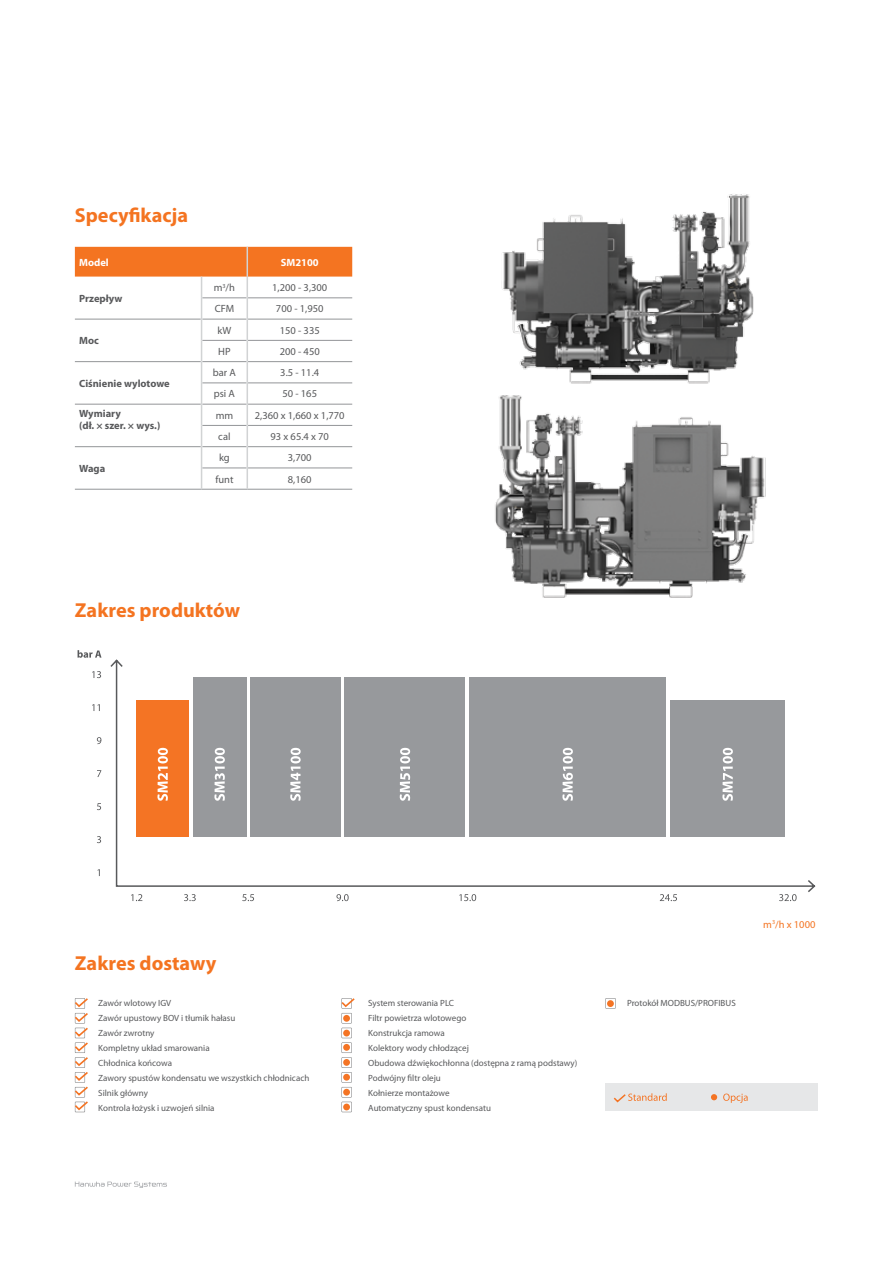
<style>
.page{position:relative;width:893px;height:1263px;background:#fff}
.page>*{position:absolute;margin:0;border:0;box-sizing:border-box;transform-origin:0 0}
.t1{font:700 20.25px "Myriad Pro";color:#f47421}
.t2{font:10.5px "Myriad Pro";color:#58595b}
.t3{font:700 10.5px/12.6px "Myriad Pro";color:#58595b}
.t4{font:700 10.5px "Myriad Pro";color:#fff}
.t5{font:10.5px "Myriad Pro";color:#f47421}
.t6{font:9px/15px "Myriad Pro";color:#58595b}
</style>
<div class="page">
<svg style="left:75px;top:1181px;width:92px;height:7px"></svg>
<hr style="left:75px;top:489px;width:127px;height:1px;background:#939598">
<hr style="left:202px;top:489px;width:45px;height:1px;background:#939598">
<hr style="left:247px;top:489px;width:105px;height:1px;background:#939598">
<svg style="left:75px;top:247px;width:277px;height:242px"></svg>
<img style="left:495px;top:395px;width:271px;height:203px">
<img style="left:502px;top:194px;width:252px;height:190px">
<svg style="left:92px;top:671px;width:9px;height:7px"></svg>
<svg style="left:92px;top:704px;width:8px;height:7px"></svg>
<svg style="left:97px;top:737px;width:4px;height:7px"></svg>
<svg style="left:97px;top:770px;width:4px;height:7px"></svg>
<svg style="left:97px;top:803px;width:4px;height:7px"></svg>
<svg style="left:97px;top:836px;width:4px;height:7px"></svg>
<svg style="left:98px;top:869px;width:2px;height:7px"></svg>
<svg style="left:78px;top:650px;width:23px;height:8px"></svg>
<svg style="left:110px;top:659px;width:706px;height:233px"></svg>
<svg style="left:131px;top:894px;width:11px;height:7px"></svg>
<svg style="left:184px;top:894px;width:12px;height:7px"></svg>
<svg style="left:242px;top:894px;width:12px;height:7px"></svg>
<svg style="left:336px;top:894px;width:13px;height:7px"></svg>
<svg style="left:459px;top:894px;width:17px;height:7px"></svg>
<svg style="left:660px;top:894px;width:17px;height:7px"></svg>
<svg style="left:779px;top:894px;width:18px;height:7px"></svg>
<div style="left:136px;top:700px;width:53px;height:137px;background:#f47424"></div>
<div style="left:193px;top:678px;width:53px;height:159px;background:#97999c"></div>
<div style="left:250px;top:678px;width:90px;height:159px;background:#97999c"></div>
<div style="left:345px;top:678px;width:120px;height:159px;background:#97999c"></div>
<div style="left:469px;top:678px;width:197px;height:159px;background:#97999c"></div>
<div style="left:670px;top:700px;width:115px;height:137px;background:#97999c"></div>
<svg style="left:157px;top:748px;width:11px;height:53px"></svg>
<svg style="left:214px;top:748px;width:11px;height:53px"></svg>
<svg style="left:290px;top:748px;width:11px;height:53px"></svg>
<svg style="left:400px;top:748px;width:10px;height:53px"></svg>
<svg style="left:562px;top:748px;width:11px;height:53px"></svg>
<svg style="left:722px;top:748px;width:11px;height:53px"></svg>
<div style="left:605px;top:1083px;width:213px;height:28px;background:#e6e7e8"></div>
<svg style="left:613px;top:1093px;width:54px;height:10px"></svg>
<svg style="left:723px;top:1093px;width:25px;height:10px"></svg>
<svg style="left:711px;top:1094px;width:6px;height:6px"></svg>
<svg style="left:74px;top:998px;width:14px;height:114px"></svg>
<svg style="left:341px;top:998px;width:14px;height:114px"></svg>
<div style="left:343px;top:1059px;width:7px;height:7px;background:#f47424;border-radius:50%"></div>
<div style="left:343px;top:1074px;width:7px;height:7px;background:#f47424;border-radius:50%"></div>
<div style="left:343px;top:1030px;width:7px;height:6px;background:#f47424;border-radius:50%"></div>
<div style="left:343px;top:1015px;width:7px;height:7px;background:#f47424;border-radius:50%"></div>
<div style="left:343px;top:1089px;width:7px;height:6px;background:#f47424;border-radius:50%"></div>
<div style="left:343px;top:1103px;width:7px;height:7px;background:#f47424;border-radius:50%"></div>
<div style="left:343px;top:1044px;width:7px;height:7px;background:#f47424;border-radius:50%"></div>
<svg style="left:605px;top:998px;width:11px;height:11px"></svg>
<div style="left:607px;top:1000px;width:7px;height:7px;background:#f47424;border-radius:50%"></div>
<h1 class="t1" style="left:75px;top:202px;width:115px">Specyfikacja</h1>
<p class="t4" style="left:79px;top:255px;width:31px">Model</p>
<p class="t4" style="left:281px;top:255px;width:39px">SM2100</p>
<p class="t3" style="left:79px;top:292px;width:45px">Przepływ</p>
<p class="t2" style="left:214px;top:281px;width:23px">m<sup>3</sup>/h</p>
<p class="t2" style="left:272px;top:281px;width:57px">1,200 ‐ 3,300</p>
<p class="t2" style="left:215px;top:302px;width:21px">CFM</p>
<p class="t2" style="left:276px;top:302px;width:49px">700 ‐ 1,950</p>
<p class="t3" style="left:79px;top:334px;width:21px">Moc</p>
<p class="t3" style="left:79px;top:377px;width:92px">Ciśnienie wylotowe</p>
<p class="t2" style="left:218px;top:324px;width:15px">kW</p>
<p class="t2" style="left:280px;top:324px;width:41px">150 ‐ 335</p>
<p class="t2" style="left:218px;top:345px;width:14px">HP</p>
<p class="t2" style="left:280px;top:345px;width:41px">200 ‐ 450</p>
<p class="t2" style="left:213px;top:366px;width:25px">bar A</p>
<p class="t2" style="left:280px;top:366px;width:40px">3.5 ‐ 11.4</p>
<p class="t2" style="left:214px;top:387px;width:23px">psi A</p>
<p class="t2" style="left:282px;top:387px;width:36px">50 ‐ 165</p>
<p class="t3" style="left:79px;top:407px;width:83px">Wymiary<br>(dł. × szer. × wys.)</p>
<p class="t2" style="left:216px;top:409px;width:19px">mm</p>
<p class="t2" style="left:255px;top:409px;width:91px">2,360 x 1,660 x 1,770</p>
<p class="t2" style="left:218px;top:430px;width:14px">cal</p>
<p class="t2" style="left:270px;top:430px;width:60px">93 x 65.4 x 70</p>
<p class="t3" style="left:79px;top:462px;width:28px">Waga</p>
<p class="t2" style="left:219px;top:451px;width:12px">kg</p>
<p class="t2" style="left:288px;top:451px;width:25px">3,700</p>
<p class="t2" style="left:215px;top:472px;width:20px">funt</p>
<p class="t2" style="left:288px;top:472px;width:25px">8,160</p>
<h1 class="t1" style="left:75px;top:597px;width:167px">Zakres produktów</h1>
<h1 class="t1" style="left:75px;top:950px;width:143px">Zakres dostawy</h1>
<p class="t6" style="left:98px;top:995px;width:213px">Zawór wlotowy IGV<br>Zawór upustowy BOV i tłumik hałasu<br>Zawór zwrotny<br>Kompletny układ smarowania<br>Chłodnica końcowa<br>Zawory spustów kondensatu we wszystkich chłodnicach<br>Silnik główny<br>Kontrola łożysk i uzwojeń silnia</p>
<p class="t6" style="left:368px;top:995px;width:211px">System sterowania PLC<br>Filtr powietrza wlotowego<br>Konstrukcja ramowa<br>Kolektory wody chłodzącej<br>Obudowa dźwiękochłonna (dostępna z ramą podstawy)<br>Podwójny filtr oleju<br>Kołnierze montażowe<br>Automatyczny spust kondensatu</p>
<p class="t6" style="left:627px;top:995px;width:110px">Protokół MODBUS/PROFIBUS</p>
<p class="t5" style="left:763px;top:917px;width:54px">m<sup>3</sup>/h x 1000</p>
</div>
